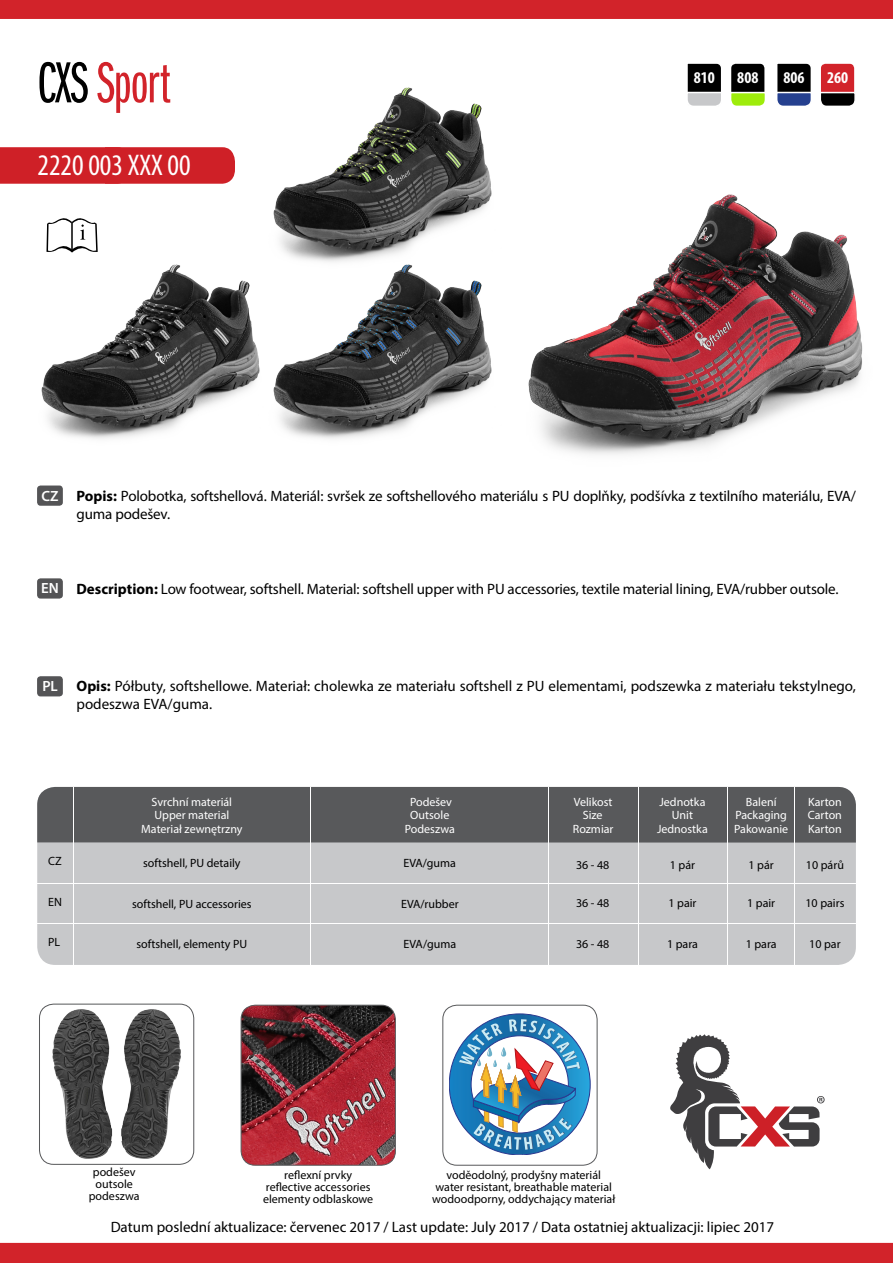
<style>
.page{position:relative;width:893px;height:1263px;background:#fff}
.page>*{position:absolute;margin:0;border:0;box-sizing:border-box;transform-origin:0 0}
.t1{font:60px "Franklin Got Itc DOT Boo Ext Com";letter-spacing:-.01em;color:#d2232a}
.t2{font:condensed 30px "Myriad Pro";color:#fff}
.t3{font:700 condensed 16.5px "Myriad Pro";color:#fff}
.t4{font:15px/18px "Myriad Pro";letter-spacing:-.005em;color:#000}
.t5{font:600 14.85px "Myriad Pro";color:#fff}
.t6{font:12px/12px "Myriad Pro";color:#000;text-align:center}
.t7{font:12px "Myriad Pro";color:#fff}
.s1{color:#000}
.s2{font-weight:700}
</style>
<div class="page">
<img style="left:273px;top:87px;width:218px;height:174px">
<div style="left:0;top:147px;width:235px;height:37px;background:#cf2027"></div>
<img style="left:459px;top:183px;width:404px;height:272px">
<svg style="left:449px;top:1014px;width:141px;height:140px"></svg>
<img style="left:294px;top:261px;width:232px;height:194px">
<img style="left:41px;top:264px;width:253px;height:175px">
<div style="left:731px;top:64px;width:33px;height:42px;background:#000;border-radius:4px"></div>
<svg style="left:687px;top:63px;width:34px;height:43px"></svg>
<svg style="left:731px;top:91px;width:34px;height:15px"></svg>
<div style="left:821px;top:64px;width:33px;height:42px;background:#d2232a;border-radius:4px"></div>
<svg style="left:777px;top:63px;width:34px;height:43px"></svg>
<svg style="left:821px;top:91px;width:34px;height:15px"></svg>
<svg style="left:670px;top:1034px;width:155px;height:135px"></svg>
<div style="left:37px;top:485px;width:26px;height:21px;background:#545456;border-radius:3px"></div>
<div style="left:37px;top:578px;width:26px;height:21px;background:#545456;border-radius:3px"></div>
<div style="left:37px;top:676px;width:26px;height:20px;background:#545456;border-radius:3px"></div>
<div style="left:0;top:0;width:893px;height:19px;background:#d2232a"></div>
<div style="left:0;top:1243px;width:893px;height:20px;background:#d2232a"></div>
<svg style="left:46px;top:218px;width:52px;height:35px"></svg>
<div style="left:442px;top:1005px;width:156px;height:161px;border:1px solid #58595b;border-radius:14px"></div>
<img style="left:241px;top:1005px;width:154px;height:160px">
<div style="left:241px;top:1005px;width:155px;height:161px;border:1px solid #58595b;border-radius:14px"></div>
<img style="left:40px;top:1005px;width:149px;height:159px">
<div style="left:39px;top:1003px;width:155px;height:162px;border:1px solid #58595b;border-radius:14px"></div>
<div style="left:37px;top:787px;width:819px;height:178px;background:#c7c8ca;border-radius:18px"></div>
<div style="left:37px;top:787px;width:819px;height:55px;background:#58595b"></div>
<hr style="left:311px;top:787px;width:1px;height:178px;background:#fff">
<hr style="left:73px;top:787px;width:1px;height:178px;background:#fff">
<hr style="left:37px;top:923px;width:819px;height:1px;background:#fff">
<hr style="left:37px;top:883px;width:819px;height:1px;background:#fff">
<hr style="left:794px;top:787px;width:1px;height:178px;background:#fff">
<hr style="left:727px;top:787px;width:1px;height:178px;background:#fff">
<hr style="left:639px;top:787px;width:1px;height:178px;background:#fff">
<hr style="left:549px;top:787px;width:1px;height:178px;background:#fff">
<h1 class="t1" style="left:37px;top:51px;width:135px"><span class="s1">CXS</span> Sport</h1>
<h2 class="t2" style="left:38px;top:147px;width:155px">2220 003 XXX 00</h2>
<p class="t3" style="left:694px;top:68px;width:23px">810</p>
<p class="t3" style="left:737px;top:68px;width:23px">808</p>
<p class="t3" style="left:783px;top:68px;width:23px">806</p>
<p class="t3" style="left:827px;top:68px;width:23px">260</p>
<p class="t5" style="left:42px;top:486px;width:19px">CZ</p>
<p class="t4" style="left:77px;top:486px;width:781px"><span class="s2">Popis:</span> Polobotka, softshellová. Materiál: svršek ze softshellového materiálu s PU doplňky, podšívka z textilního materiálu, EVA/ guma podešev.</p>
<p class="t5" style="left:41px;top:579px;width:19px">EN</p>
<p class="t4" style="left:77px;top:580px;width:763px"><span class="s2">Description:</span> Low footwear, softshell. Material: softshell upper with PU accessories, textile material lining, EVA/rubber outsole.</p>
<p class="t5" style="left:42px;top:677px;width:17px">PL</p>
<p class="t4" style="left:77px;top:677px;width:781px"><span class="s2">Opis:</span> Półbuty, softshellowe. Materiał: cholewka ze materiału softshell z PU elementami, podszewka z materiału tekstylnego, podeszwa EVA/guma.</p>
<p class="t6" style="left:48px;top:855px;width:15px">CZ</p>
<p class="t6" style="left:48px;top:896px;width:15px">EN</p>
<p class="t6" style="left:48px;top:936px;width:14px">PL</p>
<p class="t7" style="left:152px;top:794px;width:82px">Svrchní materiál</p>
<p class="t7" style="left:154px;top:808px;width:76px">Upper material</p>
<p class="t7" style="left:141px;top:822px;width:103px">Materiał zewnętrzny</p>
<p class="t6" style="left:143px;top:857px;width:99px">softshell, PU detaily</p>
<p class="t6" style="left:132px;top:898px;width:121px">softshell, PU accessories</p>
<p class="t6" style="left:136px;top:938px;width:112px">softshell, elementy PU</p>
<p class="t7" style="left:410px;top:794px;width:43px">Podešev</p>
<p class="t7" style="left:405px;top:821px;width:52px">Podeszwa</p>
<p class="t7" style="left:410px;top:808px;width:41px">Outsole</p>
<p class="t6" style="left:403px;top:857px;width:54px">EVA/guma</p>
<p class="t6" style="left:401px;top:898px;width:59px">EVA/rubber</p>
<p class="t6" style="left:404px;top:938px;width:54px">EVA/guma</p>
<p class="t7" style="left:574px;top:794px;width:40px">Velikost</p>
<p class="t7" style="left:573px;top:821px;width:42px">Rozmiar</p>
<p class="t7" style="left:583px;top:808px;width:21px">Size</p>
<p class="t6" style="left:576px;top:859px;width:35px">36 - 48</p>
<p class="t7" style="left:659px;top:794px;width:48px">Jednotka</p>
<p class="t7" style="left:657px;top:821px;width:52px">Jednostka</p>
<p class="t7" style="left:672px;top:808px;width:23px">Unit</p>
<p class="t6" style="left:670px;top:859px;width:27px">1 pár</p>
<p class="t7" style="left:746px;top:794px;width:32px">Balení</p>
<p class="t7" style="left:734px;top:821px;width:56px">Pakowanie</p>
<p class="t7" style="left:735px;top:808px;width:53px">Packaging</p>
<p class="t6" style="left:748px;top:859px;width:27px">1 pár</p>
<p class="t7" style="left:808px;top:794px;width:35px">Karton</p>
<p class="t7" style="left:808px;top:821px;width:35px">Karton</p>
<p class="t7" style="left:808px;top:808px;width:36px">Carton</p>
<p class="t6" style="left:806px;top:859px;width:40px">10 párů</p>
<p class="t6" style="left:576px;top:897px;width:35px">36 - 48</p>
<p class="t6" style="left:668px;top:897px;width:30px">1 pair</p>
<p class="t6" style="left:747px;top:897px;width:30px">1 pair</p>
<p class="t6" style="left:805px;top:897px;width:40px">10 pairs</p>
<p class="t6" style="left:576px;top:938px;width:35px">36 - 48</p>
<p class="t6" style="left:667px;top:938px;width:32px">1 para</p>
<p class="t6" style="left:746px;top:938px;width:32px">1 para</p>
<p class="t6" style="left:809px;top:938px;width:33px">10 par</p>
<p class="t6" style="left:89px;top:1166px;width:52px">podešev outsole podeszwa</p>
<p class="t6" style="left:263px;top:1169px;width:112px">reflexní prvky reflective accessories elementy odblaskowe</p>
<p class="t6" style="left:432px;top:1169px;width:185px">voděodolný, prodyšny materiál water resistant, breathable material wodoodporny, oddychający materiał</p>
<p class="t4" style="left:111px;top:1218px;width:665px">Datum poslední aktualizace: červenec 2017 / Last update: July 2017 / Data ostatniej aktualizacji: lipiec 2017</p>
</div>
